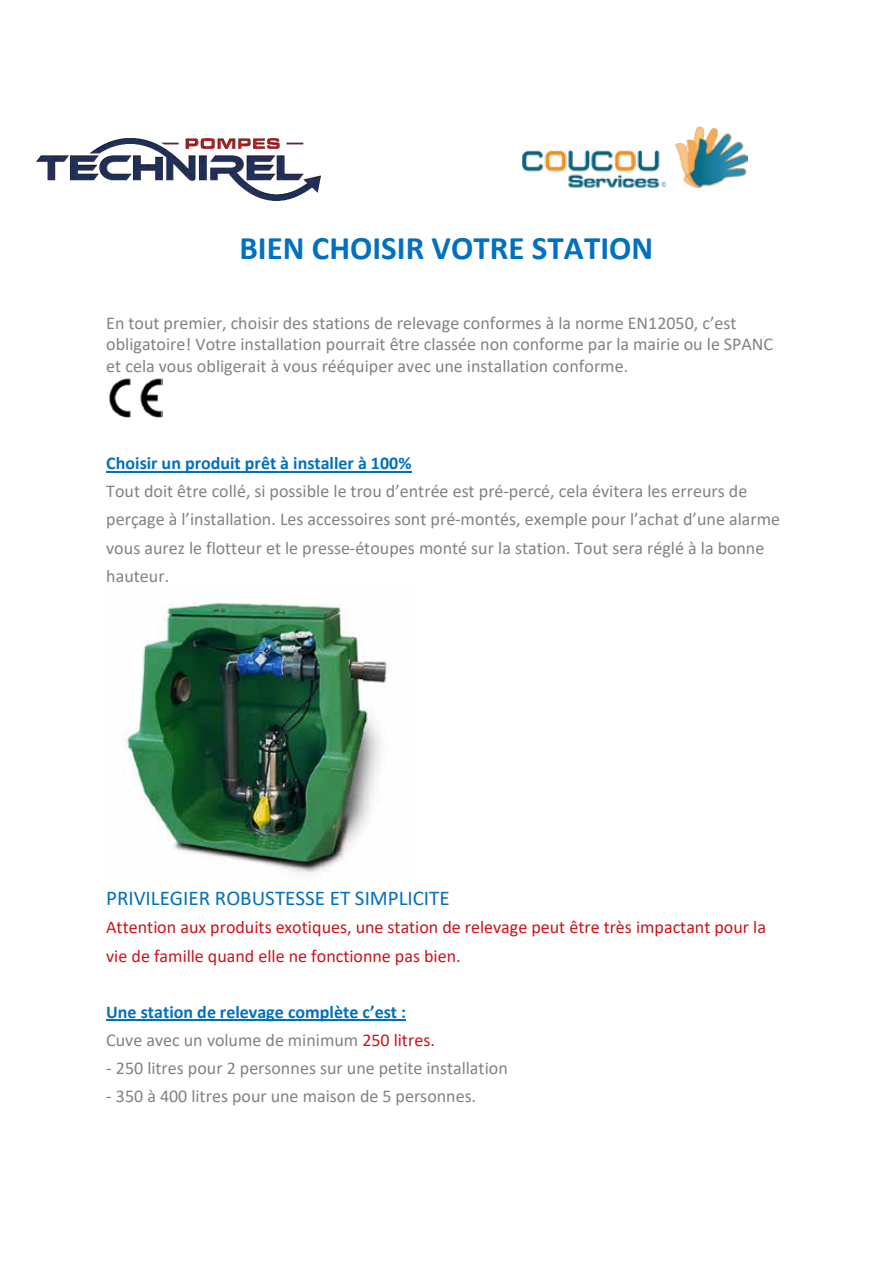
<style>
.page{position:relative;width:893px;height:1263px;background:#fff}
.page>*{position:absolute;margin:0;border:0;box-sizing:border-box;transform-origin:0 0}
.t1{font:700 33px "Calibri";color:#0070c0}
.t2{font:21px "Calibri";color:#0070c0}
.t3{font:18px/28.2px "Calibri";color:#828281}
.t4{font:18px/28.2px "Calibri";color:#d0121a}
.t5{font:700 18px/28px "Calibri";color:#0070c0}
.s1{font-weight:400;color:#828281}
.s2{font-weight:400;color:#d0121a}
</style>
<div class="page">
<hr style="left:106px;top:471px;width:305px;height:1px;background:#0070c0">
<hr style="left:106px;top:1020px;width:300px;height:1px;background:#0070c0">
<img style="left:109px;top:378px;width:54px;height:39px">
<img style="left:123px;top:603px;width:265px;height:270px">
<img style="left:36px;top:138px;width:284px;height:62px">
<img style="left:522px;top:126px;width:226px;height:62px">
<h1 class="t1" style="left:239px;top:224px;width:415px">BIEN CHOISIR VOTRE STATION</h1>
<p class="t3" style="left:106px;top:311px;width:668px;line-height:21.9px">En tout premier, choisir des stations de relevage conformes à la norme EN12050, c’est obligatoire! Votre installation pourrait être classée non conforme par la mairie ou le SPANC et cela vous obligerait à vous rééquiper avec une installation conforme.</p>
<p class="t5" style="left:106px;top:449px;width:307px">Choisir un produit prêt à installer à 100%</p>
<p class="t3" style="left:106px;top:477px;width:675px">Tout doit être collé, si possible le trou d’entrée est pré-percé, cela évitera les erreurs de perçage à l’installation. Les accessoires sont pré-montés, exemple pour l’achat d’une alarme vous aurez le flotteur et le presse-étoupes monté sur la station. Tout sera réglé à la bonne hauteur.</p>
<p class="t2" style="left:106px;top:883px;width:345px">PRIVILEGIER ROBUSTESSE ET SIMPLICITE</p>
<p class="t4" style="left:106px;top:913px;width:661px">Attention aux produits exotiques, une station de relevage peut être très impactant pour la vie de famille quand elle ne fonctionne pas bien.</p>
<p class="t5" style="left:106px;top:997px;width:330px">Une station de relevage complète c’est :<br><span class="s1">Cuve avec un volume de minimum</span> <span class="s2">250 litres.</span></p>
<p class="t3" style="left:106px;top:1054px;width:403px">- 250 litres pour 2 personnes sur une petite installation</p>
<p class="t3" style="left:106px;top:1082px;width:371px">- 350 à 400 litres pour une maison de 5 personnes.</p>
</div>
